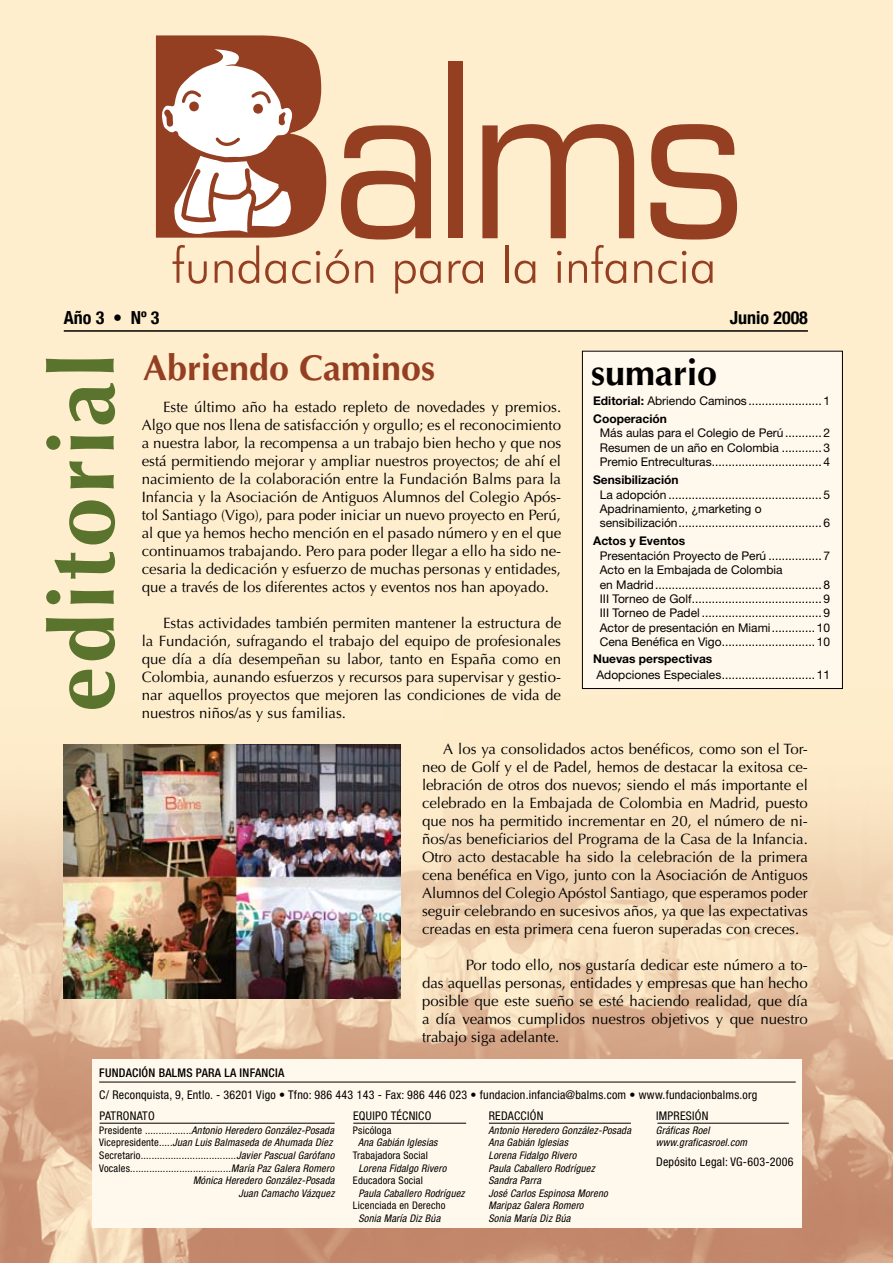
<style>
.page{position:relative;width:893px;height:1263px;background:#fff}
.page>*{position:absolute;margin:0;border:0;box-sizing:border-box;transform-origin:0 0}
.t1{font:700 90px "Optima";letter-spacing:.04em;color:#5a742e}
.t2{font:700 36px "Optima";color:#953f22}
.t3{font:700 36px "Optima";color:#000}
.t4{font:700 condensed 18px "Helvetica Neue";color:#000}
.t5{font:15px/18px "Optima";color:#000;text-align:justify}
.t6{font:12px/14.4px "Helvetica Neue";color:#000}
.t7{font:condensed 12px "Helvetica Neue";letter-spacing:.02em;color:#000}
.t8{font:700 12px "Helvetica Neue";color:#000}
.t9{font:500 condensed 12px "Helvetica Neue";letter-spacing:.02em;color:#000}
.t10{font:italic condensed 10.5px/12.6px "Helvetica Neue";letter-spacing:.02em;color:#000}
.t11{font:condensed 10.5px "Helvetica Neue";letter-spacing:.02em;color:#000}
.s1{font-weight:700}
.s2{font-style:normal}
</style>
<div class="page">
<img style="left:0;top:0;width:893px;height:1263px">
<hr style="left:64px;top:330px;width:744px;height:2px;background:#000">
<div style="left:92px;top:1059px;width:709px;height:169px;background:#fff8ec"></div>
<hr style="left:99px;top:1082px;width:697px;height:1px;background:#000">
<hr style="left:100px;top:1123px;width:235px;height:1px;background:#000">
<hr style="left:353px;top:1123px;width:113px;height:1px;background:#000">
<hr style="left:489px;top:1123px;width:142px;height:1px;background:#000">
<hr style="left:657px;top:1123px;width:132px;height:1px;background:#000">
<div style="left:582px;top:351px;width:260px;height:337px;background:#fff8ec"></div>
<div style="left:582px;top:351px;width:261px;height:338px;border:1px solid #000"></div>
<svg style="left:173px;top:245px;width:34px;height:39px"></svg>
<svg style="left:215px;top:261px;width:18px;height:22px"></svg>
<svg style="left:239px;top:245px;width:20px;height:39px"></svg>
<svg style="left:265px;top:261px;width:21px;height:23px"></svg>
<svg style="left:292px;top:251px;width:28px;height:33px"></svg>
<svg style="left:326px;top:249px;width:23px;height:35px"></svg>
<svg style="left:355px;top:261px;width:18px;height:22px"></svg>
<svg style="left:395px;top:261px;width:46px;height:32px"></svg>
<svg style="left:449px;top:261px;width:34px;height:23px"></svg>
<hr style="left:505px;top:245px;width:3px;height:38px;background:#953f22">
<svg style="left:515px;top:261px;width:20px;height:23px"></svg>
<svg style="left:557px;top:251px;width:5px;height:32px"></svg>
<svg style="left:569px;top:245px;width:57px;height:39px;background:#e6c6a6"></svg>
<svg style="left:634px;top:261px;width:18px;height:22px"></svg>
<svg style="left:658px;top:251px;width:28px;height:33px"></svg>
<svg style="left:692px;top:261px;width:21px;height:23px"></svg>
<svg style="left:341px;top:125px;width:90px;height:115px;background:#c99576"></svg>
<div style="left:448px;top:61px;width:15px;height:177px;background:#953f22"></div>
<svg style="left:482px;top:124px;width:152px;height:114px;background:#d9b192"></svg>
<svg style="left:650px;top:124px;width:87px;height:116px;background:#cb9a7b"></svg>
<svg style="left:156px;top:35px;width:170px;height:203px"></svg>
<img style="left:64px;top:744px;width:337px;height:255px">
<p class="t4" style="left:64px;top:307px;width:97px">Año 3 • Nº 3</p>
<p class="t4" style="left:730px;top:307px;width:80px">Junio 2008</p>
<h1 class="t1" style="left:31px;top:712px;width:360px;rotate:-90deg">editorial</h1>
<h2 class="t2" style="left:143px;top:347px;width:294px">Abriendo Caminos</h2>
<h2 class="t3" style="left:591px;top:351px;width:128px">sumario</h2>
<p class="t6" style="left:593px;top:391px;width:238px;line-height:18px"><span class="s1">Editorial:</span> Abriendo Caminos ......................1<br><span class="s1">Cooperación</span></p>
<p class="t6" style="left:600px;top:426px;width:232px;text-align:justify">Más aulas para el Colegio de Perú...........2<br>Resumen de un año en Colombia ............3<br>Premio Entreculturas.................................4</p>
<p class="t8" style="left:593px;top:472px;width:87px">Sensibilización</p>
<p class="t6" style="left:600px;top:487px;width:232px">La adopción ..............................................5<br>Apadrinamiento, ¿marketing o sensibilización...........................................6</p>
<p class="t8" style="left:593px;top:534px;width:94px">Actos y Eventos</p>
<p class="t6" style="left:600px;top:548px;width:232px">Presentación Proyecto de Perú ................7<br>Acto en la Embajada de Colombia<br>en Madrid..................................................8<br>III Torneo de Golf.......................................9<br>III Torneo de Padel ....................................9<br>Actor de presentación en Miami.............10<br>Cena Benéfica en Vigo............................10</p>
<p class="t8" style="left:593px;top:651px;width:121px">Nuevas perspectivas</p>
<p class="t6" style="left:596px;top:667px;width:235px">Adopciones Especiales............................11</p>
<p class="t5" style="left:142px;top:398px;width:421px;text-indent:21px">Este último año ha estado repleto de novedades y premios.<br>Algo que nos llena de satisfacción y orgullo; es el reconocimiento a nuestra labor, la recompensa a un trabajo bien hecho y que nos está permitiendo mejorar y ampliar nuestros proyectos; de ahí el nacimiento de la colaboración entre la Fundación Balms para la Infancia y la Asociación de Antiguos Alumnos del Colegio Após&shy;tol Santiago (Vigo), para poder iniciar un nuevo proyecto en Perú, al que ya hemos hecho mención en el pasado número y en el que continuamos trabajando. Pero para poder llegar a ello ha sido ne&shy;cesaria la dedicación y esfuerzo de muchas personas y entidades, que a través de los diferentes actos y eventos nos han apoyado.</p>
<p class="t5" style="left:142px;top:614px;width:421px;text-indent:21px">Estas actividades también permiten mantener la estructura de la Fundación, sufragando el trabajo del equipo de profesionales que día a día desempeñan su labor, tanto en España como en Colombia, aunando esfuerzos y recursos para supervisar y gestio&shy;nar aquellos proyectos que mejoren las condiciones de vida de nuestros niños/as y sus familias.</p>
<p class="t5" style="left:422px;top:740px;width:387px;text-indent:21px">A los ya consolidados actos benéficos, como son el Tor&shy;neo de Golf y el de Padel, hemos de destacar la exitosa ce&shy;lebración de otros dos nuevos; siendo el más importante el celebrado en la Embajada de Colombia en Madrid, puesto que nos ha permitido incrementar en 20, el número de ni&shy;ños/as beneficiarios del Programa de la Casa de la Infancia.<br>Otro acto destacable ha sido la celebración de la primera cena benéfica en Vigo, junto con la Asociación de Antiguos Alumnos del Colegio Apóstol Santiago, que esperamos poder seguir celebrando en sucesivos años, ya que las expectativas creadas en esta primera cena fueron superadas con creces.</p>
<p class="t5" style="left:422px;top:956px;width:387px;text-indent:44px">Por todo ello, nos gustaría dedicar este número a to&shy;das aquellas personas, entidades y empresas que han hecho posible que este sueño se esté haciendo realidad, que día a día veamos cumplidos nuestros objetivos y que nuestro trabajo siga adelante.</p>
<p class="t9" style="left:99px;top:1066px;width:187px">FUNDACIÓN BALMS PARA LA INFANCIA</p>
<p class="t7" style="left:99px;top:1088px;width:660px">C/ Reconquista, 9, Entlo. - 36201 Vigo • Tfno: 986 443 143 - Fax: 986 446 023 • fundacion.infancia@balms.com • www.fundacionbalms.org</p>
<p class="t10" style="left:99px;top:1124px;width:237px;text-align:right"><span class="s2">Presidente .................</span>Antonio Heredero González-Posada <span class="s2">Vicepresidente.....</span>Juan Luis Balmaseda de Ahumada Díez <span class="s2">Secretario...................................</span>Javier Pascual Garófano <span class="s2">Vocales.....................................</span>María Paz Galera Romero Mónica Heredero González-Posada<br>Juan Camacho Vázquez</p>
<p class="t7" style="left:353px;top:1108px;width:80px">EQUIPO TÉCNICO</p>
<p class="t7" style="left:489px;top:1108px;width:56px">REDACCIÓN</p>
<p class="t7" style="left:656px;top:1108px;width:54px">IMPRESIÓN</p>
<p class="t7" style="left:656px;top:1155px;width:139px">Depósito Legal: VG-603-2006</p>
<p class="t7" style="left:99px;top:1108px;width:57px">PATRONATO</p>
<p class="t11" style="left:353px;top:1124px;width:40px">Psicóloga</p>
<p class="t10" style="left:358px;top:1136px;width:81px">Ana Gabián Iglesias</p>
<p class="t11" style="left:353px;top:1149px;width:76px">Trabajadora Social</p>
<p class="t10" style="left:358px;top:1161px;width:89px">Lorena Fidalgo Rivero</p>
<p class="t11" style="left:353px;top:1174px;width:72px">Educadora Social</p>
<p class="t10" style="left:358px;top:1187px;width:108px">Paula Caballero Rodríguez</p>
<p class="t11" style="left:353px;top:1199px;width:94px">Licenciada en Derecho</p>
<p class="t10" style="left:358px;top:1212px;width:83px">Sonia María Diz Búa</p>
<p class="t10" style="left:488px;top:1124px;width:144px">Antonio Heredero González-Posada<br>Ana Gabián Iglesias<br>Lorena Fidalgo Rivero<br>Paula Caballero Rodríguez<br>Sandra Parra<br>José Carlos Espinosa Moreno<br>Maripaz Galera Romero<br>Sonia María Diz Búa</p>
<p class="t10" style="left:656px;top:1124px;width:93px">Gráficas Roel www.graficasroel.com</p>
</div>
